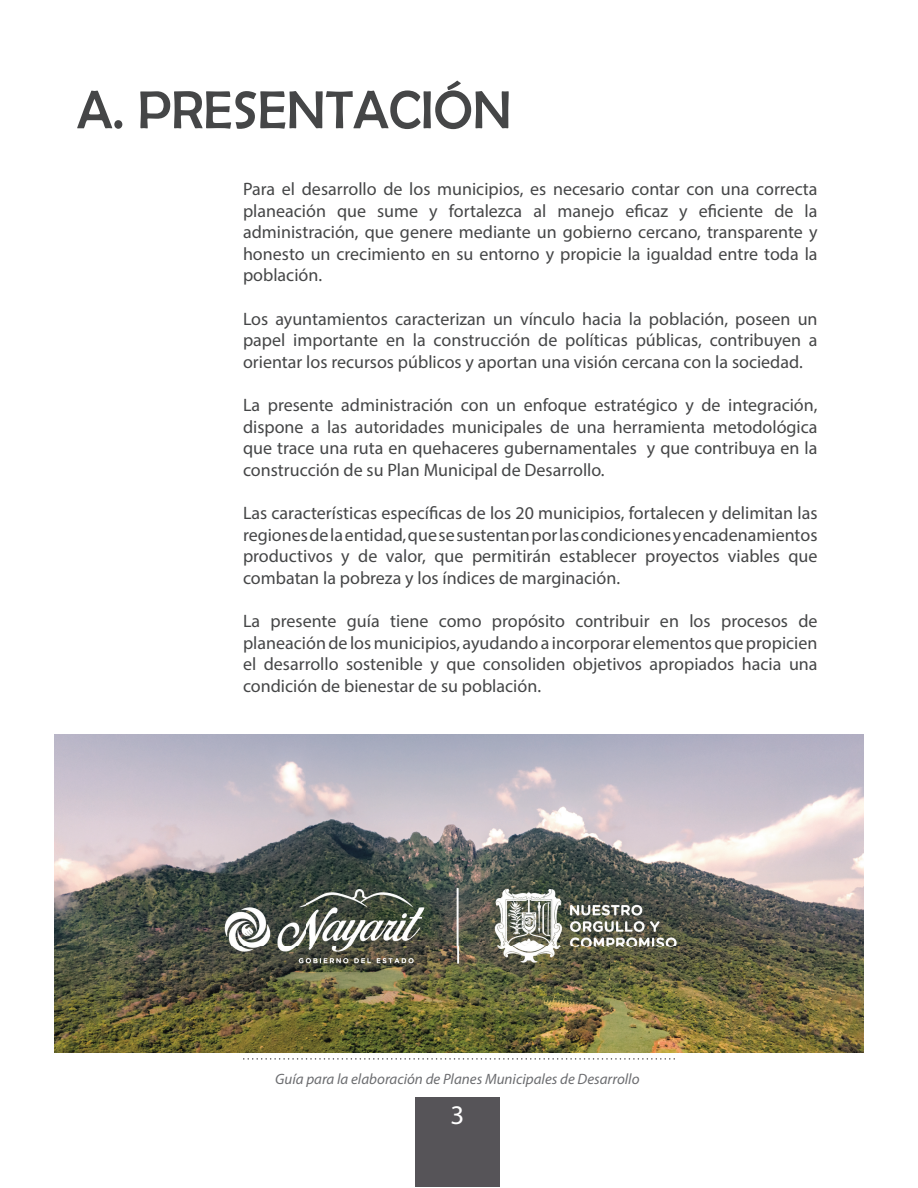
<style>
.page{position:relative;width:918px;height:1188px;background:#fff}
.page>*{position:absolute;margin:0;border:0;box-sizing:border-box;transform-origin:0 0}
.t1{font:54px "Berlin Sans FB";color:#454647}
.t2{font:27px "Myriad Pro";color:#fff}
.t3{font:18px/21.6px "Myriad Pro";color:#454647;text-align:justify}
.t4{font:italic 15px "Myriad Pro";color:#6c6d70}
</style>
<div class="page">
<img style="left:54px;top:734px;width:810px;height:319px">
<div style="left:415px;top:1097px;width:85px;height:90px;background:#565458"></div>
<svg style="left:243px;top:1058px;width:432px;height:2px"></svg>
<h1 class="t1" style="left:77px;top:80px;width:436px">A. PRESENTACIÓN</h1>
<p class="t3" style="left:243px;top:178px;width:576px">Para el desarrollo de los municipios, es necesario contar con una correcta planeación que sume y fortalezca al manejo eficaz y eficiente de la administración, que genere mediante un gobierno cercano, transparente y honesto un crecimiento en su entorno y propicie la igualdad entre toda la población.</p>
<p class="t3" style="left:243px;top:307px;width:576px">Los ayuntamientos caracterizan un vínculo hacia la población, poseen un papel importante en la construcción de políticas públicas, contribuyen a orientar los recursos públicos y aportan una visión cercana con la sociedad.</p>
<p class="t3" style="left:243px;top:394px;width:576px">La presente administración con un enfoque estratégico y de integración, dispone a las autoridades municipales de una herramienta metodológica que trace una ruta en quehaceres gubernamentales y que contribuya en la construcción de su Plan Municipal de Desarrollo.</p>
<p class="t3" style="left:243px;top:502px;width:576px">Las características específicas de los 20 municipios, fortalecen y delimitan las regiones de la entidad, que se sustentan por las condiciones y encadenamientos productivos y de valor, que permitirán establecer proyectos viables que combatan la pobreza y los índices de marginación.</p>
<p class="t3" style="left:243px;top:610px;width:576px">La presente guía tiene como propósito contribuir en los procesos de planeación de los municipios, ayudando a incorporar elementos que propicien el desarrollo sostenible y que consoliden objetivos apropiados hacia una condición de bienestar de su población.</p>
<p class="t4" style="left:275px;top:1070px;width:366px">Guía para la elaboración de Planes Municipales de Desarrollo</p>
<h2 class="t2" style="left:450px;top:1098px;width:15px">3</h2>
</div>
